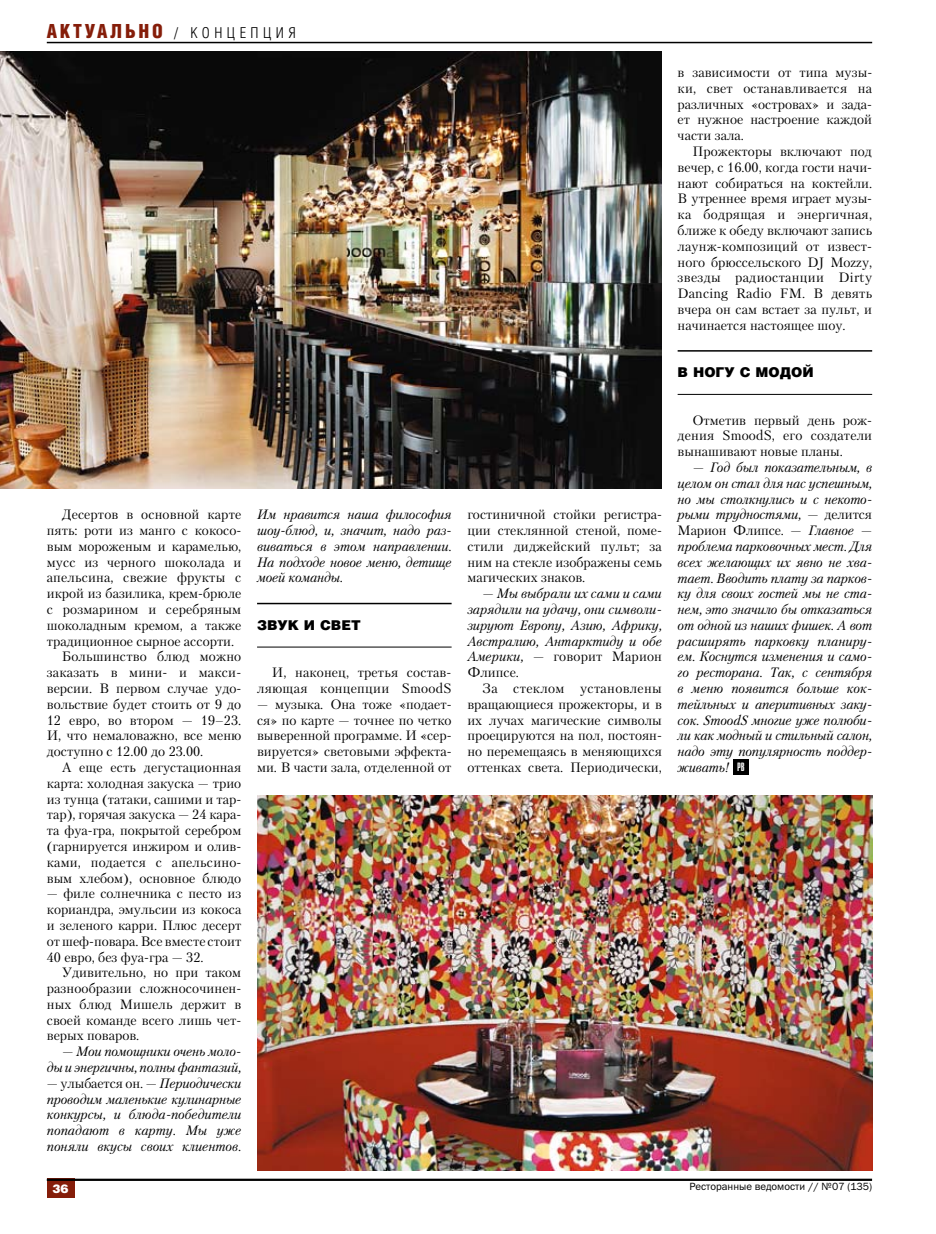
<style>
.page{position:relative;width:936px;height:1234px;background:#fff}
.page>*{position:absolute;margin:0;border:0;box-sizing:border-box;transform-origin:0 0}
.t1{font:300 15px "Helios Cond";letter-spacing:.3em;color:#000}
.t2{font:13.5px/15.8px "Petersburg C";color:#000;text-align:justify}
.t3{font:italic 13.5px/15.8px "Petersburg C";letter-spacing:-.01em;color:#000;text-align:justify}
.t4{font:13.5px/15.8px "Petersburg C";letter-spacing:.02em;color:#000;text-align:right}
.t5{font:900 13.5px "Helios";color:#000}
.t6{font:900 12px "Helios";color:#fff}
.t7{font:12px "Compact C";color:#fff}
.t8{font:10.5px "Franklin Gothic Book C";color:#000}
.s1{font-weight:900;font-size:19.5px;color:#851d09}
.s2{font-style:normal}
</style>
<div class="page">
<hr style="left:257px;top:602px;width:194px;height:2px;background:#000">
<hr style="left:257px;top:646px;width:194px;height:1px;background:#000">
<hr style="left:677px;top:350px;width:195px;height:1px;background:#000">
<hr style="left:677px;top:394px;width:195px;height:1px;background:#000">
<img style="left:257px;top:795px;width:615px;height:374px">
<div style="left:47px;top:1178px;width:27px;height:19px;background:#851d09"></div>
<hr style="left:47px;top:1178px;width:825px;height:2px;background:#000">
<hr style="left:47px;top:42px;width:825px;height:1px;background:#000">
<img style="left:0;top:51px;width:662px;height:437px">
<div style="left:733px;top:758px;width:15px;height:16px;background:#000"></div>
<p class="t1" style="left:47px;top:24px;width:250px"><span class="s1">АКТУАЛЬНО</span> / КОНЦЕПЦИЯ</p>
<p class="t2" style="left:62px;top:506px;width:181px">Десертов в основной карте</p>
<p class="t2" style="left:47px;top:522px;width:196px">пять: роти из манго с кокосо-</p>
<p class="t2" style="left:47px;top:538px;width:196px">вым мороженым и карамелью,</p>
<p class="t2" style="left:47px;top:553px;width:196px">мусс из черного шоколада и</p>
<p class="t2" style="left:47px;top:569px;width:196px">апельсина, свежие фрукты с</p>
<p class="t2" style="left:47px;top:585px;width:196px">икрой из базилика, крем-брюле</p>
<p class="t2" style="left:47px;top:601px;width:196px">с розмарином и серебряным</p>
<p class="t2" style="left:47px;top:617px;width:196px">шоколадным кремом, а также</p>
<p class="t2" style="left:47px;top:632px;width:189px">традиционное сырное ассорти.</p>
<p class="t2" style="left:62px;top:648px;width:181px">Большинство блюд можно</p>
<p class="t2" style="left:47px;top:664px;width:196px">заказать в мини- и макси-</p>
<p class="t2" style="left:47px;top:680px;width:196px">версии. В первом случае удо-</p>
<p class="t2" style="left:47px;top:696px;width:196px">вольствие будет стоить от 9 до</p>
<p class="t2" style="left:47px;top:711px;width:196px">12 евро, во втором — 19–23.</p>
<p class="t2" style="left:47px;top:727px;width:196px">И, что немаловажно, все меню</p>
<p class="t2" style="left:47px;top:743px;width:158px">доступно с 12.00 до 23.00.</p>
<p class="t2" style="left:62px;top:759px;width:181px">А еще есть дегустационная</p>
<p class="t2" style="left:47px;top:774px;width:196px">карта: холодная закуска — трио</p>
<p class="t2" style="left:47px;top:790px;width:196px">из тунца (татаки, сашими и тар-</p>
<p class="t2" style="left:47px;top:806px;width:196px">тар), горячая закуска — 24 кара-</p>
<p class="t2" style="left:47px;top:822px;width:196px">та фуа-гра, покрытой серебром</p>
<p class="t2" style="left:47px;top:838px;width:196px">(гарнируется инжиром и олив-</p>
<p class="t2" style="left:47px;top:853px;width:196px">ками, подается с апельсино-</p>
<p class="t2" style="left:47px;top:869px;width:196px">вым хлебом), основное блюдо</p>
<p class="t2" style="left:47px;top:885px;width:196px">— филе солнечника с песто из кориандра, эмульсии из кокоса и зеленого карри. Плюс десерт от шеф-повара. Все вместе стоит 40 евро, без фуа-гра — 32.</p>
<p class="t2" style="left:47px;top:964px;width:196px;text-indent:15px">Удивительно, но при таком разнообразии сложносочинен&shy;ных блюд Мишель держит в своей команде всего лишь чет&shy;верых поваров.</p>
<p class="t3" style="left:47px;top:1043px;width:196px;text-align:right">— Мои помощники очень моло&shy;ды и энергичны, полны фантазий,</p>
<p class="t3" style="left:47px;top:1074px;width:196px"><span class="s2">— улыбается он. —</span> Периодически проводим маленькие кулинарные конкурсы, и блюда-победители попадают в карту. Мы уже поняли вкусы своих клиентов.</p>
<p class="t3" style="left:257px;top:506px;width:196px">Им нравится наша философия шоу-блюд, и, значит, надо раз&shy;виваться в этом направлении.<br>На подходе новое меню, детище моей команды.</p>
<p class="t5" style="left:257px;top:616px;width:105px">ЗВУК И СВЕТ</p>
<p class="t4" style="left:257px;top:664px;width:196px">И, наконец, третья состав&shy;ляющая концепции SmoodS</p>
<p class="t2" style="left:257px;top:696px;width:196px">— музыка. Она тоже «подает&shy;ся» по карте — точнее по четко выверенной программе. И «сер&shy;вируется» световыми эффекта&shy;ми. В части зала, отделенной от</p>
<p class="t2" style="left:467px;top:506px;width:196px">гостиничной стойки регистра&shy;ции стеклянной стеной, поме&shy;стили диджейский пульт; за ним на стекле изображены семь магических знаков.</p>
<p class="t3" style="left:467px;top:585px;width:196px;text-indent:15px">— Мы выбрали их сами и сами зарядили на удачу, они символи&shy;зируют Европу, Азию, Африку, Австралию, Антарктиду и обе Америки, <span class="s2">— говорит Марион Флипсе.</span></p>
<p class="t2" style="left:467px;top:680px;width:196px;text-indent:15px">За стеклом установлены вращающиеся прожекторы, и в их лучах магические символы проецируются на пол, постоян&shy;но перемещаясь в меняющихся оттенках света. Периодически,</p>
<p class="t2" style="left:677px;top:64px;width:196px">в зависимости от типа музы&shy;ки, свет останавливается на различных «островах» и зада&shy;ет нужное настроение каждой части зала.</p>
<p class="t2" style="left:677px;top:143px;width:196px;text-indent:15px">Прожекторы включают под вечер, с 16.00, когда гости начи&shy;нают собираться на коктейли.<br>В утреннее время играет музы&shy;ка бодрящая и энергичная, ближе к обеду включают запись лаунж-композиций от извест&shy;ного брюссельского DJ Mozzy, звезды радиостанции Dirty Dancing Radio FM. В девять вчера он сам встает за пульт, и начинается настоящее шоу.</p>
<p class="t5" style="left:677px;top:364px;width:137px">В НОГУ С МОДОЙ</p>
<p class="t2" style="left:677px;top:412px;width:196px;text-indent:15px">Отметив первый день рож&shy;дения SmoodS, его создатели вынашивают новые планы.</p>
<p class="t3" style="left:677px;top:459px;width:196px;text-indent:15px">— Год был показательным, в целом он стал для нас успешным, но мы столкнулись и с некото&shy;рыми трудностями, <span class="s2">— делится Марион Флипсе. —</span> Главное — проблема парковочных мест. Для всех желающих их явно не хва&shy;тает. Вводить плату за парков&shy;ку для своих гостей мы не ста&shy;нем, это значило бы отказаться от одной из наших фишек. А вот расширять парковку планиру&shy;ем. Коснутся изменения и само&shy;го ресторана. Так, с сентября в меню появится больше кок&shy;тейльных и аперитивных заку&shy;сок. SmoodS многие уже полюби&shy;ли как модный и стильный салон, надо эту популярность поддер&shy;живать!</p>
<p class="t7" style="left:737px;top:761px;width:9px">РВ</p>
<p class="t6" style="left:53px;top:1180px;width:18px">36</p>
<p class="t8" style="left:689px;top:1180px;width:184px">Ресторанные ведомости // №07 (135)</p>
</div>
